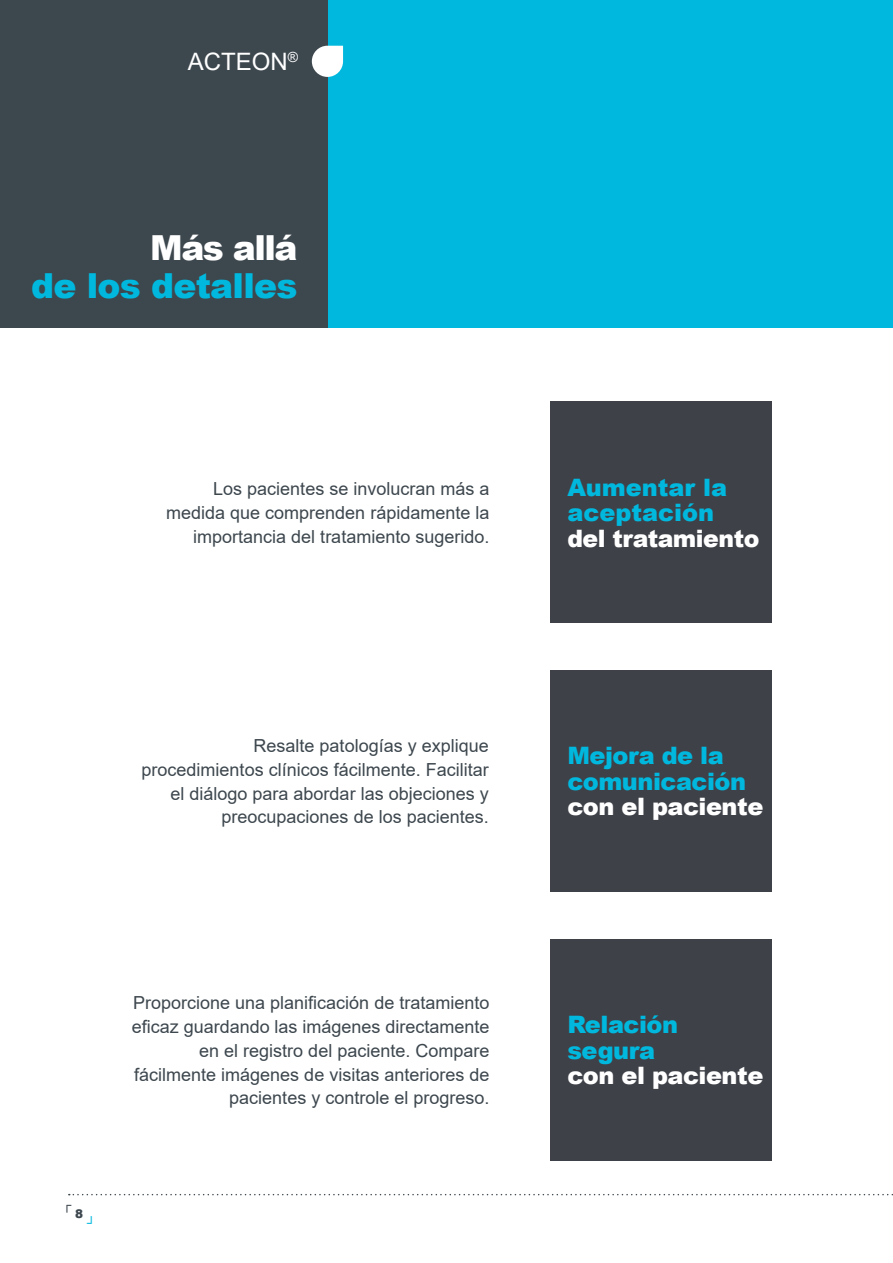
<style>
.page{position:relative;width:893px;height:1263px;background:#fff}
.page>*{position:absolute;margin:0;border:0;box-sizing:border-box;transform-origin:0 0}
.t1{font:900 34.5px "Arial";letter-spacing:-.02em;color:#00b8de}
.t2{font:900 34.5px "Arial";letter-spacing:-.04em;color:#fff}
.t3{font:900 24px "Arial";letter-spacing:-.02em;color:#fff}
.t4{font:900 24px/25.5px "Arial";letter-spacing:-.02em;color:#00b8de}
.t5{font:900 24px/25.5px "Arial";color:#00b8de}
.t6{font:24px "Arial";color:#fff}
.t7{font:18px/23.7px "Arial";color:#3d474e;text-align:right}
.t8{font:900 12px "Arial";color:#3d474e}
.t9{font:900 12px "Arial";color:#00b8de}
</style>
<div class="page">
<svg style="left:69px;top:1194px;width:823px;height:1px"></svg>
<hr style="left:892px;top:327px;width:1px;height:936px;background:#dadee2">
<div style="left:327px;top:0;width:566px;height:327px;background:#00b8de"></div>
<div style="left:0;top:0;width:327px;height:327px;background:#3d474e"></div>
<svg style="left:312px;top:46px;width:31px;height:31px"></svg>
<div style="left:550px;top:671px;width:221px;height:221px;background:#3e4148"></div>
<div style="left:550px;top:940px;width:221px;height:221px;background:#3e4148"></div>
<div style="left:550px;top:402px;width:221px;height:221px;background:#3e4148"></div>
<h2 class="t6" style="left:188px;top:45px;width:112px">ACTEON<sup>®</sup></h2>
<h1 class="t2" style="left:150px;top:223px;width:149px">Más allá</h1>
<h1 class="t1" style="left:31px;top:260px;width:268px">de los detalles</h1>
<p class="t7" style="left:166px;top:477px;width:325px">Los pacientes se involucran más a medida que comprenden rápidamente la importancia del tratamiento sugerido.</p>
<h2 class="t5" style="left:567px;top:473px;width:161px">Aumentar la aceptación</h2>
<h2 class="t3" style="left:567px;top:520px;width:194px">del tratamiento</h2>
<p class="t7" style="left:142px;top:734px;width:349px">Resalte patologías y explique procedimientos clínicos fácilmente. Facilitar el diálogo para abordar las objeciones y preocupaciones de los pacientes.</p>
<h2 class="t4" style="left:567px;top:742px;width:180px">Mejora de la comunicación</h2>
<h2 class="t3" style="left:567px;top:789px;width:197px">con el paciente</h2>
<p class="t8" style="left:63px;top:1196px;width:10px">┌</p>
<p class="t8" style="left:75px;top:1205px;width:10px">8</p>
<p class="t9" style="left:87px;top:1214px;width:10px">┘</p>
<p class="t7" style="left:132px;top:991px;width:359px">Proporcione una planificación de tratamiento eficaz guardando las imágenes directamente en el registro del paciente. Compare fácilmente imágenes de visitas anteriores de pacientes y controle el progreso.</p>
<h2 class="t4" style="left:567px;top:1011px;width:112px">Relación segura</h2>
<h2 class="t3" style="left:567px;top:1058px;width:197px">con el paciente</h2>
</div>
